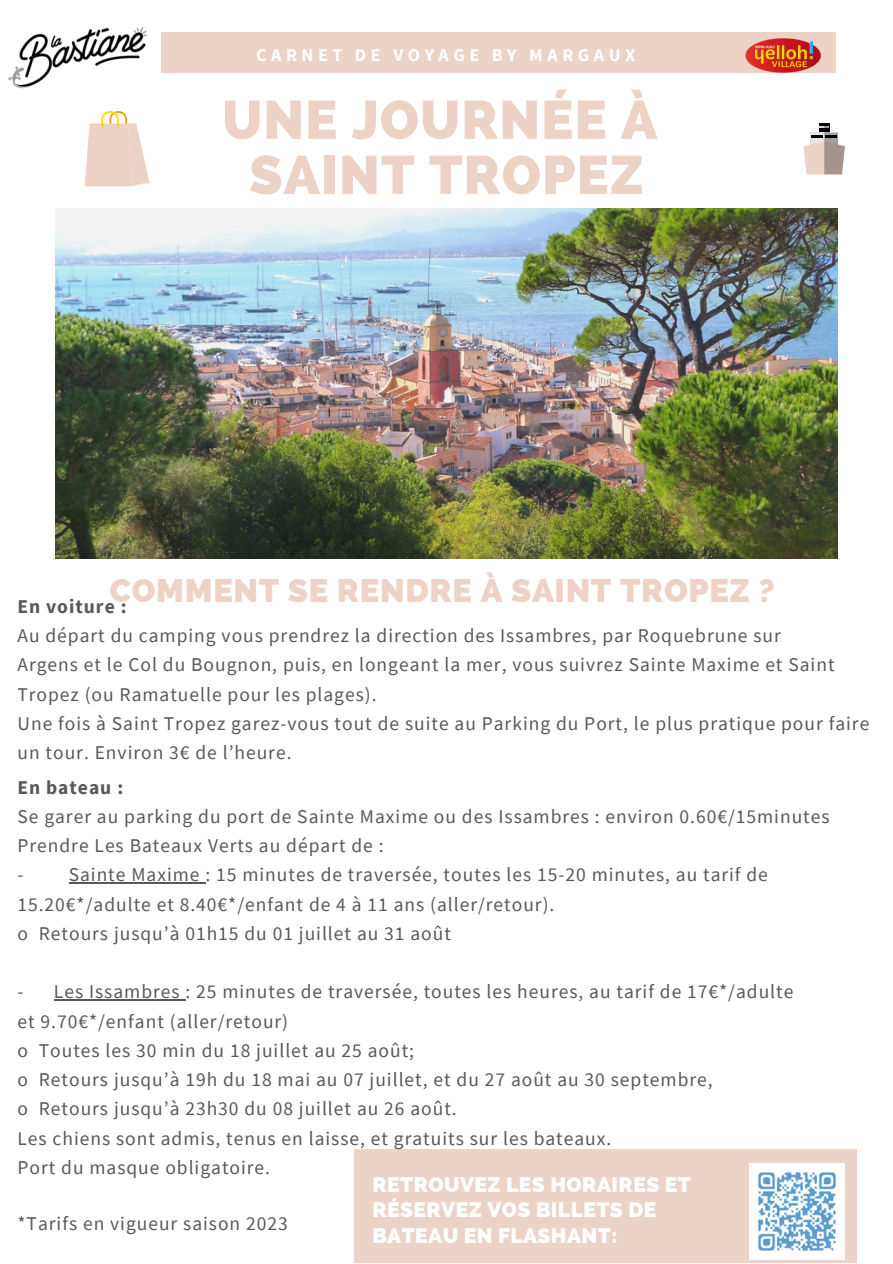
<style>
.page{position:relative;width:893px;height:1264px;background:#fff}
.page>*{position:absolute;margin:0;border:0;box-sizing:border-box;transform-origin:0 0}
.t1{font:800 54px/55.1px "Raleway";letter-spacing:.02em;color:#edd2c6;text-align:center}
.t2{font:800 32.7px "Raleway";letter-spacing:.02em;color:#edd2c6}
.t3{font:800 21px/25.8px "Raleway";letter-spacing:.02em;color:#fff}
.t4{font:19.5px/29.2px "Source Sans Pro";letter-spacing:.05em;color:#595959}
.t5{font:700 19.5px "Source Sans Pro";letter-spacing:.05em;color:#595959}
.t6{font:700 18px "Source Sans Pro";letter-spacing:.25em;color:#fff}
</style>
<div class="page">
<div style="left:354px;top:1149px;width:502px;height:113px;background:#edd2c6"></div>
<img style="left:55px;top:209px;width:782px;height:349px">
<div style="left:161px;top:32px;width:675px;height:41px;background:#edd2c6"></div>
<img style="left:745px;top:38px;width:76px;height:35px">
<svg style="left:803px;top:123px;width:41px;height:51px"></svg>
<svg style="left:85px;top:111px;width:65px;height:75px"></svg>
<hr style="left:69px;top:882px;width:136px;height:1px;background:#595959">
<hr style="left:54px;top:999px;width:131px;height:1px;background:#595959">
<img style="left:749px;top:1163px;width:95px;height:95px">
<img style="left:8px;top:27px;width:140px;height:62px">
<p class="t6" style="left:256px;top:44px;width:380px">CARNET DE VOYAGE BY MARGAUX</p>
<h1 class="t1" style="left:222px;top:92px;width:436px">UNE JOURNÉE À<br>SAINT TROPEZ</h1>
<h2 class="t2" style="left:110px;top:571px;width:666px">COMMENT SE RENDRE À SAINT TROPEZ ?</h2>
<p class="t5" style="left:17px;top:593px;width:111px">En voiture :</p>
<p class="t4" style="left:17px;top:620px;width:853px">Au départ du camping vous prendrez la direction des Issambres, par Roquebrune sur<br>Argens et le Col du Bougnon, puis, en longeant la mer, vous suivrez Sainte Maxime et Saint Tropez (ou Ramatuelle pour les plages).<br>Une fois à Saint Tropez garez-vous tout de suite au Parking du Port, le plus pratique pour faire un tour. Environ 3€ de l’heure.</p>
<p class="t5" style="left:17px;top:774px;width:107px">En bateau :</p>
<p class="t4" style="left:17px;top:801px;width:813px">Se garer au parking du port de Sainte Maxime ou des Issambres : environ 0.60€/15minutes<br>Prendre Les Bateaux Verts au départ de :</p>
<p class="t4" style="left:17px;top:859px;width:752px">- Sainte Maxime : 15 minutes de traversée, toutes les 15-20 minutes, au tarif de<br>15.20€*/adulte et 8.40€*/enfant de 4 à 11 ans (aller/retour).<br>o Retours jusqu’à 01h15 du 01 juillet au 31 août</p>
<p class="t4" style="left:17px;top:976px;width:777px">- Les Issambres : 25 minutes de traversée, toutes les heures, au tarif de 17€*/adulte et 9.70€*/enfant (aller/retour)<br>o Toutes les 30 min du 18 juillet au 25 août;<br>o Retours jusqu’à 19h du 18 mai au 07 juillet, et du 27 août au 30 septembre,<br>o Retours jusqu’à 23h30 du 08 juillet au 26 août.<br>Les chiens sont admis, tenus en laisse, et gratuits sur les bateaux.<br>Port du masque obligatoire.</p>
<p class="t3" style="left:372px;top:1171px;width:320px">RETROUVEZ LES HORAIRES ET<br>RÉSERVEZ VOS BILLETS DE<br>BATEAU EN FLASHANT:</p>
<p class="t4" style="left:17px;top:1207px;width:272px">*Tarifs en vigueur saison 2023</p>
</div>
